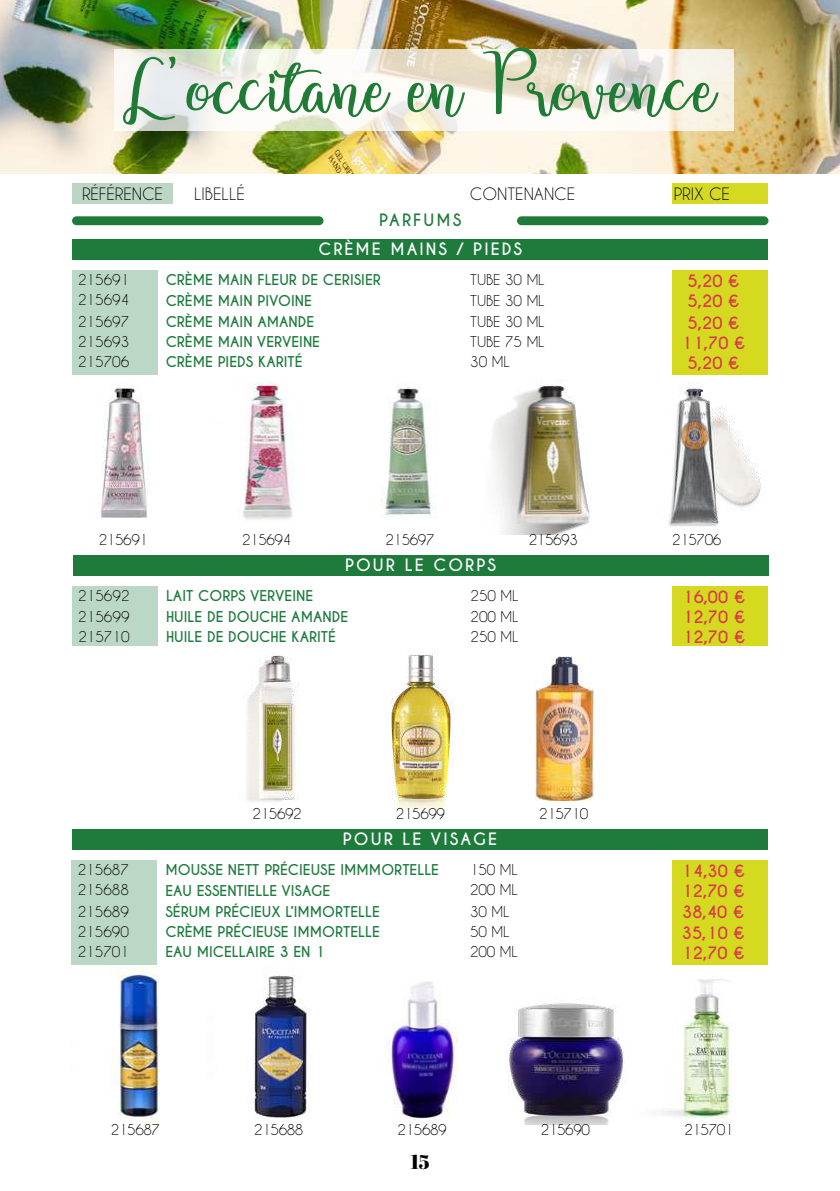
<style>
.page{position:relative;width:840px;height:1191px;background:#fff}
.page>*{position:absolute;margin:0;border:0;box-sizing:border-box;transform-origin:0 0}
.t1{font:72px "Shafeerdemo";letter-spacing:.01em;color:#207b36;scale:1.11 1}
.t2{font:20px "Abril Fatface";color:#000}
.t3{font:700 16px "Caviar Dreams";color:#da3a45}
.t4{font:700 16px "Caviar Dreams";letter-spacing:.13em;color:#fff}
.t5{font:16px "Caviar Dreams";color:#000}
.t6{font:700 16px "Caviar Dreams";letter-spacing:.13em;color:#1e7b3c}
.t7{font:700 14px/21.4px "Caviar Dreams";color:#1e7b3e}
.t8{font:14px "Caviar Dreams";letter-spacing:-.01em;color:#000}
</style>
<div class="page">
<img style="left:0;top:0;width:839px;height:173px">
<svg style="left:114px;top:49px;width:619px;height:82px"></svg>
<div style="left:72px;top:183px;width:100px;height:20px;background:#bbd7c4"></div>
<div style="left:672px;top:183px;width:95px;height:20px;background:#d5da21"></div>
<div style="left:72px;top:216px;width:251px;height:9px;background:#1f7b39;border-radius:4px"></div>
<div style="left:516px;top:216px;width:252px;height:9px;background:#1f7b39;border-radius:4px"></div>
<div style="left:72px;top:239px;width:695px;height:21px;background:#1e7b3c"></div>
<div style="left:72px;top:270px;width:85px;height:104px;background:#bbd7c5"></div>
<div style="left:672px;top:270px;width:95px;height:104px;background:#d5da21"></div>
<div style="left:73px;top:555px;width:695px;height:21px;background:#1e7b3c"></div>
<div style="left:72px;top:586px;width:85px;height:59px;background:#bbd7c5"></div>
<div style="left:672px;top:586px;width:95px;height:59px;background:#d5da21"></div>
<div style="left:72px;top:829px;width:695px;height:21px;background:#1e7b3c"></div>
<div style="left:72px;top:860px;width:85px;height:104px;background:#bbd7c5"></div>
<div style="left:672px;top:860px;width:95px;height:104px;background:#d5da21"></div>
<img style="left:101px;top:388px;width:49px;height:130px">
<img style="left:243px;top:382px;width:51px;height:138px">
<img style="left:381px;top:382px;width:55px;height:136px">
<img style="left:493px;top:379px;width:98px;height:155px">
<img style="left:663px;top:385px;width:103px;height:142px">
<img style="left:246px;top:653px;width:53px;height:149px">
<img style="left:391px;top:652px;width:64px;height:157px">
<img style="left:535px;top:656px;width:58px;height:144px">
<img style="left:111px;top:967px;width:200px;height:152px">
<img style="left:385px;top:981px;width:73px;height:143px">
<img style="left:508px;top:979px;width:224px;height:145px">
<h1 class="t1" style="left:124px;top:43px;width:534px">L’occitane en Provence</h1>
<p class="t5" style="left:82px;top:184px;width:82px">RÉFÉRENCE</p>
<p class="t5" style="left:194px;top:184px;width:52px">LIBELLÉ</p>
<p class="t5" style="left:469px;top:184px;width:107px">CONTENANCE</p>
<p class="t5" style="left:673px;top:184px;width:58px">PRIX CE</p>
<p class="t6" style="left:379px;top:210px;width:84px">PARFUMS</p>
<p class="t4" style="left:318px;top:239px;width:205px">CRÈME MAINS / PIEDS</p>
<p class="t8" style="left:78px;top:291px;width:53px">215694</p>
<p class="t8" style="left:470px;top:292px;width:76px">TUBE 30 ML</p>
<p class="t3" style="left:687px;top:292px;width:54px">5,20 €</p>
<p class="t8" style="left:78px;top:271px;width:53px">215691</p>
<p class="t7" style="left:166px;top:270px;width:216px">CRÈME MAIN FLEUR DE CERISIER</p>
<p class="t8" style="left:470px;top:271px;width:76px">TUBE 30 ML</p>
<p class="t3" style="left:687px;top:271px;width:54px">5,20 €</p>
<p class="t8" style="left:78px;top:313px;width:53px">215697</p>
<p class="t8" style="left:470px;top:313px;width:76px">TUBE 30 ML</p>
<p class="t3" style="left:687px;top:313px;width:54px">5,20 €</p>
<p class="t7" style="left:166px;top:290px;width:150px">CRÈME MAIN PIVOINE<br>CRÈME MAIN AMANDE</p>
<p class="t8" style="left:78px;top:333px;width:53px">215693</p>
<p class="t7" style="left:166px;top:331px;width:156px">CRÈME MAIN VERVEINE</p>
<p class="t8" style="left:470px;top:333px;width:76px">TUBE 75 ML</p>
<p class="t3" style="left:681px;top:333px;width:66px">11,70 €</p>
<p class="t8" style="left:78px;top:353px;width:53px">215706</p>
<p class="t7" style="left:166px;top:351px;width:138px">CRÈME PIEDS KARITÉ</p>
<p class="t8" style="left:470px;top:354px;width:41px">30 ML</p>
<p class="t3" style="left:687px;top:353px;width:54px">5,20 €</p>
<p class="t8" style="left:99px;top:531px;width:51px">215691</p>
<p class="t8" style="left:242px;top:531px;width:51px">215694</p>
<p class="t8" style="left:385px;top:531px;width:51px">215697</p>
<p class="t8" style="left:528px;top:531px;width:51px">215693</p>
<p class="t8" style="left:671px;top:531px;width:51px">215706</p>
<p class="t4" style="left:345px;top:555px;width:152px">POUR LE CORPS</p>
<p class="t8" style="left:78px;top:587px;width:53px">215692</p>
<p class="t7" style="left:166px;top:585px;width:149px">LAIT CORPS VERVEINE</p>
<p class="t8" style="left:470px;top:587px;width:49px">250 ML</p>
<p class="t3" style="left:682px;top:587px;width:64px">16,00 €</p>
<p class="t8" style="left:78px;top:608px;width:53px">215699</p>
<p class="t7" style="left:166px;top:606px;width:183px">HUILE DE DOUCHE AMANDE</p>
<p class="t8" style="left:470px;top:608px;width:49px">200 ML</p>
<p class="t3" style="left:682px;top:607px;width:65px">12,70 €</p>
<p class="t8" style="left:78px;top:628px;width:53px">215710</p>
<p class="t7" style="left:166px;top:626px;width:171px">HUILE DE DOUCHE KARITÉ</p>
<p class="t8" style="left:470px;top:628px;width:49px">250 ML</p>
<p class="t3" style="left:682px;top:627px;width:65px">12,70 €</p>
<p class="t8" style="left:252px;top:805px;width:51px">215692</p>
<p class="t8" style="left:396px;top:805px;width:51px">215699</p>
<p class="t8" style="left:539px;top:805px;width:51px">215710</p>
<p class="t4" style="left:343px;top:829px;width:156px">POUR LE VISAGE</p>
<p class="t8" style="left:78px;top:861px;width:53px">215687</p>
<p class="t7" style="left:165px;top:859px;width:275px">MOUSSE NETT PRÉCIEUSE IMMMORTELLE</p>
<p class="t8" style="left:470px;top:861px;width:49px">150 ML</p>
<p class="t3" style="left:681px;top:861px;width:65px">14,30 €</p>
<p class="t8" style="left:78px;top:903px;width:53px">215689</p>
<p class="t8" style="left:470px;top:903px;width:41px">30 ML</p>
<p class="t3" style="left:681px;top:902px;width:64px">38,40 €</p>
<p class="t8" style="left:78px;top:881px;width:53px">215688</p>
<p class="t8" style="left:470px;top:881px;width:49px">200 ML</p>
<p class="t3" style="left:681px;top:881px;width:65px">12,70 €</p>
<p class="t7" style="left:165px;top:880px;width:216px">EAU ESSENTIELLE VISAGE<br>SÉRUM PRÉCIEUX L’IMMORTELLE</p>
<p class="t8" style="left:78px;top:923px;width:53px">215690</p>
<p class="t7" style="left:165px;top:921px;width:216px">CRÈME PRÉCIEUSE IMMORTELLE</p>
<p class="t8" style="left:470px;top:923px;width:41px">50 ML</p>
<p class="t3" style="left:681px;top:923px;width:65px">35,10 €</p>
<p class="t8" style="left:78px;top:943px;width:53px">215701</p>
<p class="t7" style="left:165px;top:941px;width:161px">EAU MICELLAIRE 3 EN 1</p>
<p class="t8" style="left:470px;top:943px;width:49px">200 ML</p>
<p class="t3" style="left:681px;top:943px;width:65px">12,70 €</p>
<p class="t8" style="left:111px;top:1121px;width:51px">215687</p>
<p class="t8" style="left:254px;top:1121px;width:51px">215688</p>
<p class="t8" style="left:397px;top:1121px;width:51px">215689</p>
<p class="t8" style="left:540px;top:1121px;width:51px">215690</p>
<p class="t8" style="left:684px;top:1121px;width:51px">215701</p>
<h2 class="t2" style="left:410px;top:1147px;width:21px">15</h2>
</div>
